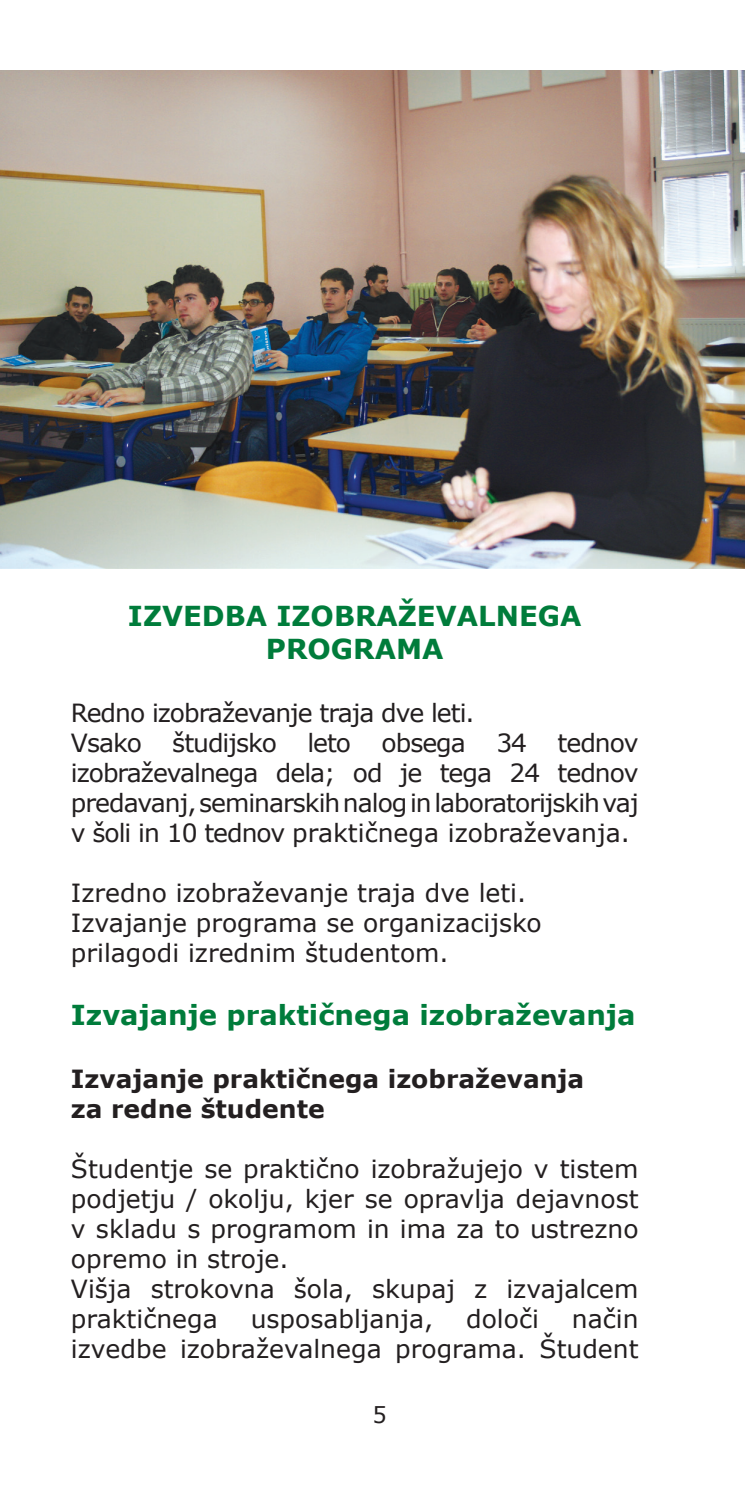
<style>
.page{position:relative;width:745px;height:1489px;background:#fff}
.page>*{position:absolute;margin:0;border:0;box-sizing:border-box;transform-origin:0 0}
.t1{font:700 27.5px/33px "Verdana";color:#007c3b;text-align:center}
.t2{font:25px/30px "Verdana";color:#231f20}
.t3{font:25px/30px "Verdana";letter-spacing:-.04em;color:#231f20}
.t4{font:700 25px/30px "Verdana";color:#231f20}
.t5{font:22.5px "Verdana";color:#231f20}
</style>
<div class="page">
<img style="left:0;top:71px;width:744px;height:497px">
<p class="t1" style="left:128px;top:598px;width:454px">IZVEDBA IZOBRAŽEVALNEGA<br>PROGRAMA</p>
<p class="t3" style="left:71px;top:697px;width:569px">Redno izobraževanje traja dve leti.<br>Vsako študijsko leto obsega 34 tednov izobraževalnega dela; od je tega 24 tednov predavanj, seminarskih nalog in laboratorijskih vaj v šoli in 10 tednov praktičnega izobraževanja.</p>
<p class="t2" style="left:71px;top:877px;width:472px">Izredno izobraževanje traja dve leti.<br>Izvajanje programa se organizacijsko prilagodi izrednim študentom.</p>
<p class="t1" style="left:71px;top:997px;width:566px">Izvajanje praktičnega izobraževanja</p>
<p class="t4" style="left:71px;top:1063px;width:514px">Izvajanje praktičnega izobraževanja za redne študente</p>
<p class="t2" style="left:71px;top:1153px;width:568px">Študentje se praktično izobražujejo v tistem podjetju / okolju, kjer se opravlja dejavnost v skladu s programom in ima za to ustrezno opremo in stroje.<br>Višja strokovna šola, skupaj z izvajalcem praktičnega</p>
<p class="t2" style="left:71px;top:1303px;width:568px;text-align:right">način<br>izvedbe izobraževalnega programa. Študent</p>
<p class="t2" style="left:250px;top:1303px;width:184px">usposabljanja,</p>
<p class="t2" style="left:466px;top:1303px;width:74px">določi</p>
<p class="t5" style="left:372px;top:1398px;width:16px">5</p>
</div>
